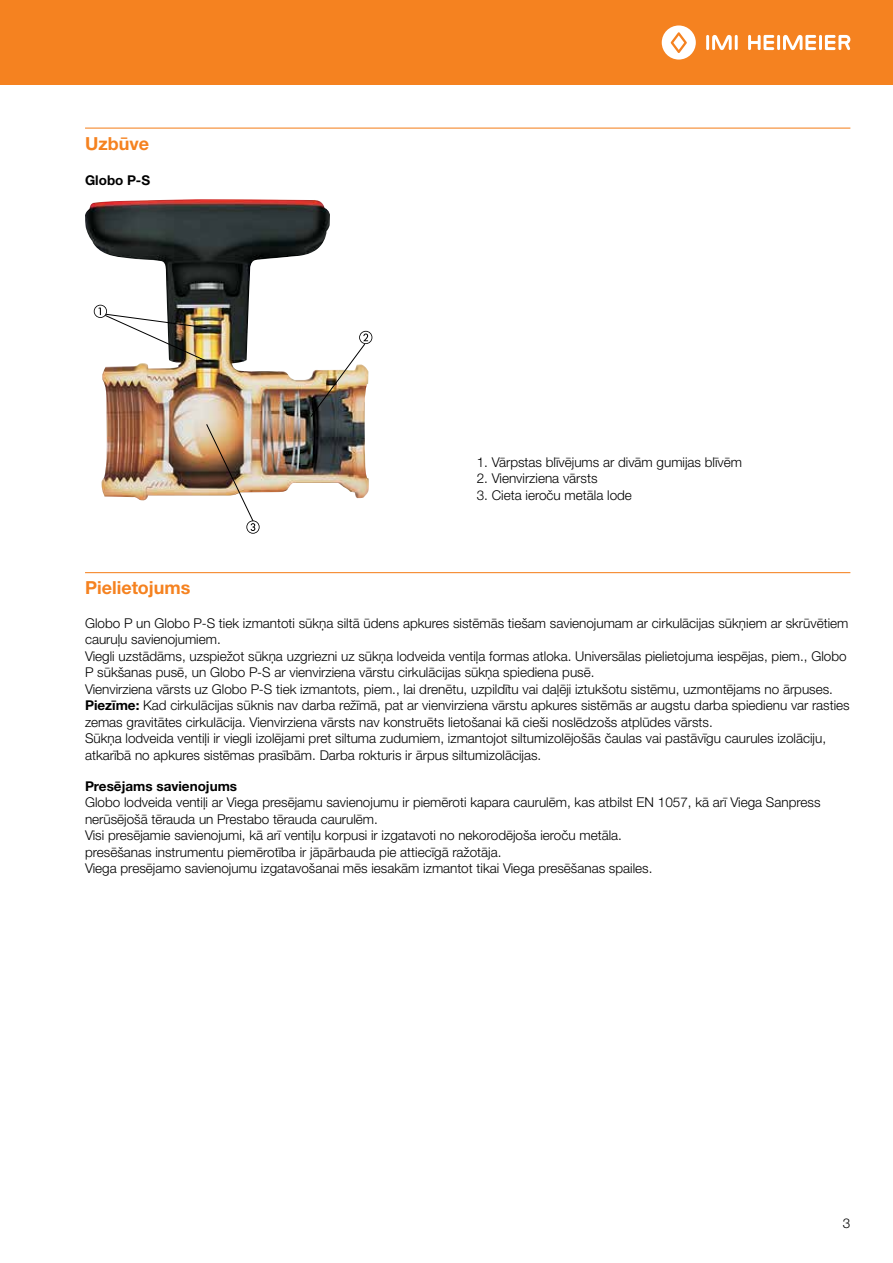
<style>
.page{position:relative;width:893px;height:1263px;background:#fff}
.page>*{position:absolute;margin:0;border:0;box-sizing:border-box;transform-origin:0 0}
.t1{font:700 18px "Helvetica Neue LTW1 G";color:#f58220}
.t2{font:300 13.5px/16.5px "Helvetica Neue LTW1 G";color:#000}
.t3{font:700 13.5px "Helvetica Neue LTW1 G";color:#000}
.s1{font-weight:700}
</style>
<div class="page">
<div style="left:0;top:0;width:893px;height:85px;background:#f58220"></div>
<hr style="left:706px;top:35px;width:3px;height:15px;background:#fff">
<hr style="left:735px;top:35px;width:3px;height:15px;background:#fff">
<svg style="left:712px;top:35px;width:20px;height:15px"></svg>
<svg style="left:662px;top:25px;width:34px;height:35px"></svg>
<hr style="left:777px;top:35px;width:3px;height:15px;background:#fff">
<svg style="left:748px;top:35px;width:26px;height:15px"></svg>
<hr style="left:819px;top:35px;width:3px;height:15px;background:#fff">
<svg style="left:783px;top:35px;width:33px;height:15px"></svg>
<svg style="left:825px;top:35px;width:25px;height:15px"></svg>
<hr style="left:85px;top:128px;width:765px;height:1px;background:#f58220">
<hr style="left:85px;top:572px;width:765px;height:1px;background:#f58220">
<img style="left:85px;top:199px;width:284px;height:301px">
<img style="left:94px;top:305px;width:115px;height:58px">
<img style="left:310px;top:331px;width:62px;height:87px">
<img style="left:206px;top:423px;width:54px;height:111px">
<h1 class="t1" style="left:85px;top:132px;width:66px">Uzbūve</h1>
<p class="t3" style="left:85px;top:172px;width:67px">Globo P-S</p>
<p class="t2" style="left:477px;top:454px;width:267px">1. Vārpstas blīvējums ar divām gumijas blīvēm</p>
<p class="t2" style="left:477px;top:470px;width:122px">2. Vienvirziena vārsts</p>
<p class="t2" style="left:477px;top:487px;width:157px">3. Cieta ieroču metāla lode</p>
<h1 class="t1" style="left:85px;top:577px;width:107px">Pielietojums</h1>
<p class="t2" style="left:85px;top:615px;width:766px">Globo P un Globo P-S tiek izmantoti sūkņa siltā ūdens apkures sistēmās tiešam savienojumam ar cirkulācijas sūkņiem ar skrūvētiem cauruļu savienojumiem.<br>Viegli uzstādāms, uzspiežot sūkņa uzgriezni uz sūkņa lodveida ventiļa formas atloka. Universālas pielietojuma iespējas, piem., Globo P sūkšanas pusē, un Globo P-S ar vienvirziena vārstu cirkulācijas sūkņa spiediena pusē.<br>Vienvirziena vārsts uz Globo P-S tiek izmantots, piem., lai drenētu, uzpildītu vai daļēji iztukšotu sistēmu, uzmontējams no ārpuses.<br><span class="s1">Piezīme:</span> Kad cirkulācijas sūknis nav darba režīmā, pat ar vienvirziena vārstu apkures sistēmās ar augstu darba spiedienu var rasties zemas gravitātes cirkulācija. Vienvirziena vārsts nav konstruēts lietošanai kā cieši noslēdzošs atplūdes vārsts.<br>Sūkņa lodveida ventiļi ir viegli izolējami pret siltuma zudumiem, izmantojot siltumizolējošās čaulas vai pastāvīgu caurules izolāciju, atkarībā no apkures sistēmas prasībām. Darba rokturis ir ārpus siltumizolācijas.</p>
<p class="t3" style="left:85px;top:777px;width:154px">Presējams savienojums</p>
<p class="t2" style="left:85px;top:794px;width:737px">Globo lodveida ventiļi ar Viega presējamu savienojumu ir piemēroti kapara caurulēm, kas atbilst EN 1057, kā arī Viega Sanpress nerūsējošā tērauda un Prestabo tērauda caurulēm.<br>Visi presējamie savienojumi, kā arī ventiļu korpusi ir izgatavoti no nekorodējoša ieroču metāla.<br>presēšanas instrumentu piemērotība ir jāpārbauda pie attiecīgā ražotāja.<br>Viega presējamo savienojumu izgatavošanai mēs iesakām izmantot tikai Viega presēšanas spailes.</p>
<p class="t2" style="left:843px;top:1215px;width:9px">3</p>
</div>
